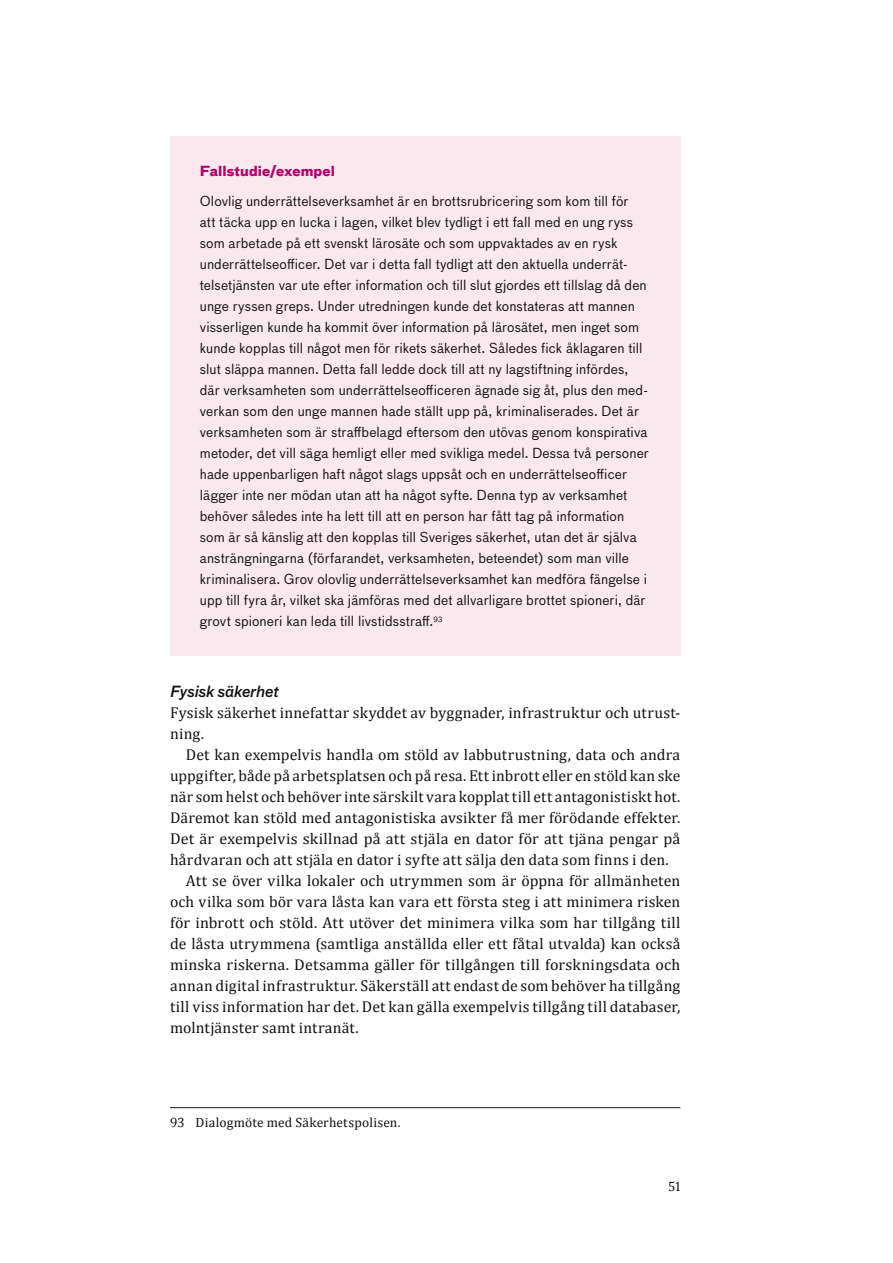
<style>
.page{position:relative;width:893px;height:1263px;background:#fff}
.page>*{position:absolute;margin:0;border:0;box-sizing:border-box;transform-origin:0 0}
.Brödtext_med_första_indrag{font:15.75px/21px "Cambria";letter-spacing:.015em;color:#11110f;text-align:justify}
.Brödtext{font:15.75px/21px "Cambria";letter-spacing:.015em;color:#11110f}
.t1{font:italic 500 15px "Bau Pro";letter-spacing:-.015em;color:#11110f}
.Ruta{font:13.5px/21px "Bau Pro";letter-spacing:.01em;color:#11110f}
.Fotnot{font:13.5px "Cambria";letter-spacing:.015em;color:#11110f}
.Ruta-2{font:700 13.5px "Bau Pro";letter-spacing:.005em;color:#b6006b}
</style>
<div class="page">
<div style="left:170px;top:136px;width:510px;height:520px;background:#fae8ef"></div>
<hr style="left:170px;top:1107px;width:510px;height:1px;background:#11110f">
<p class="Ruta-2" style="left:200px;top:160px;width:137px">Fallstudie/exempel</p>
<p class="Ruta" style="left:200px;top:190px;width:451px">Olovlig underrättelseverksamhet är en brottsrubricering som kom till för<br>att täcka upp en lucka i lagen, vilket blev tydligt i ett fall med en ung ryss som arbetade på ett svenskt lärosäte och som uppvaktades av en rysk underrättelseofficer. Det var i detta fall tydligt att den aktuella underrät&shy;telsetjänsten var ute efter information och till slut gjordes ett tillslag då den unge ryssen greps. Under utredningen kunde det konstateras att mannen visserligen kunde ha kommit över information på lärosätet, men inget som kunde kopplas till något men för rikets säkerhet. Således fick åklagaren till slut släppa mannen. Detta fall ledde dock till att ny lagstiftning infördes, där verksamheten som underrättelseofficeren ägnade sig åt, plus den med&shy;verkan som den unge mannen hade ställt upp på, kriminaliserades. Det är verksamheten som är straffbelagd eftersom den utövas genom konspirativa metoder, det vill säga hemligt eller med svikliga medel. Dessa två personer hade uppenbarligen haft något slags uppsåt och en underrättelseofficer lägger inte ner mödan utan att ha något syfte. Denna typ av verksamhet behöver således inte ha lett till att en person har fått tag på information som är så känslig att den kopplas till Sveriges säkerhet, utan det är själva ansträngningarna (förfarandet, verksamheten, beteendet) som man ville kriminalisera. Grov olovlig underrättelseverksamhet kan medföra fängelse i upp till fyra år, vilket ska jämföras med det allvarligare brottet spioneri, där grovt spioneri kan leda till livstidsstraff.<sup>93</sup></p>
<h4 class="t1" style="left:170px;top:681px;width:110px">Fysisk säkerhet</h4>
<p class="Brödtext" style="left:170px;top:702px;width:512px">Fysisk säkerhet innefattar skyddet av byggnader, infrastruktur och utrust&shy;ning.</p>
<p class="Brödtext_med_första_indrag" style="left:170px;top:744px;width:512px;text-indent:16px">Det kan exempelvis handla om stöld av labbutrustning, data och andra uppgifter, både på arbetsplatsen och på resa. Ett inbrott eller en stöld kan ske när som helst och behöver inte särskilt vara kopplat till ett antagonistiskt hot.<br>Däremot kan stöld med antagonistiska avsikter få mer förödande effekter.<br>Det är exempelvis skillnad på att stjäla en dator för att tjäna pengar på hårdvaran och att stjäla en dator i syfte att sälja den data som finns i den.</p>
<p class="Brödtext_med_första_indrag" style="left:170px;top:870px;width:512px;text-indent:16px">Att se över vilka lokaler och utrymmen som är öppna för allmänheten och vilka som bör vara låsta kan vara ett första steg i att minimera risken för inbrott och stöld. Att utöver det minimera vilka som har tillgång till de låsta utrymmena (samtliga anställda eller ett fåtal utvalda) kan också minska riskerna. Detsamma gäller för tillgången till forskningsdata och annan digital infrastruktur. Säkerställ att endast de som behöver ha tillgång till viss information har det. Det kan gälla exempelvis tillgång till databaser, molntjänster samt intranät.</p>
<p class="Fotnot" style="left:170px;top:1114px;width:232px">93 Dialogmöte med Säkerhetspolisen.</p>
<p class="Fotnot" style="left:668px;top:1178px;width:13px">51</p>
</div>
